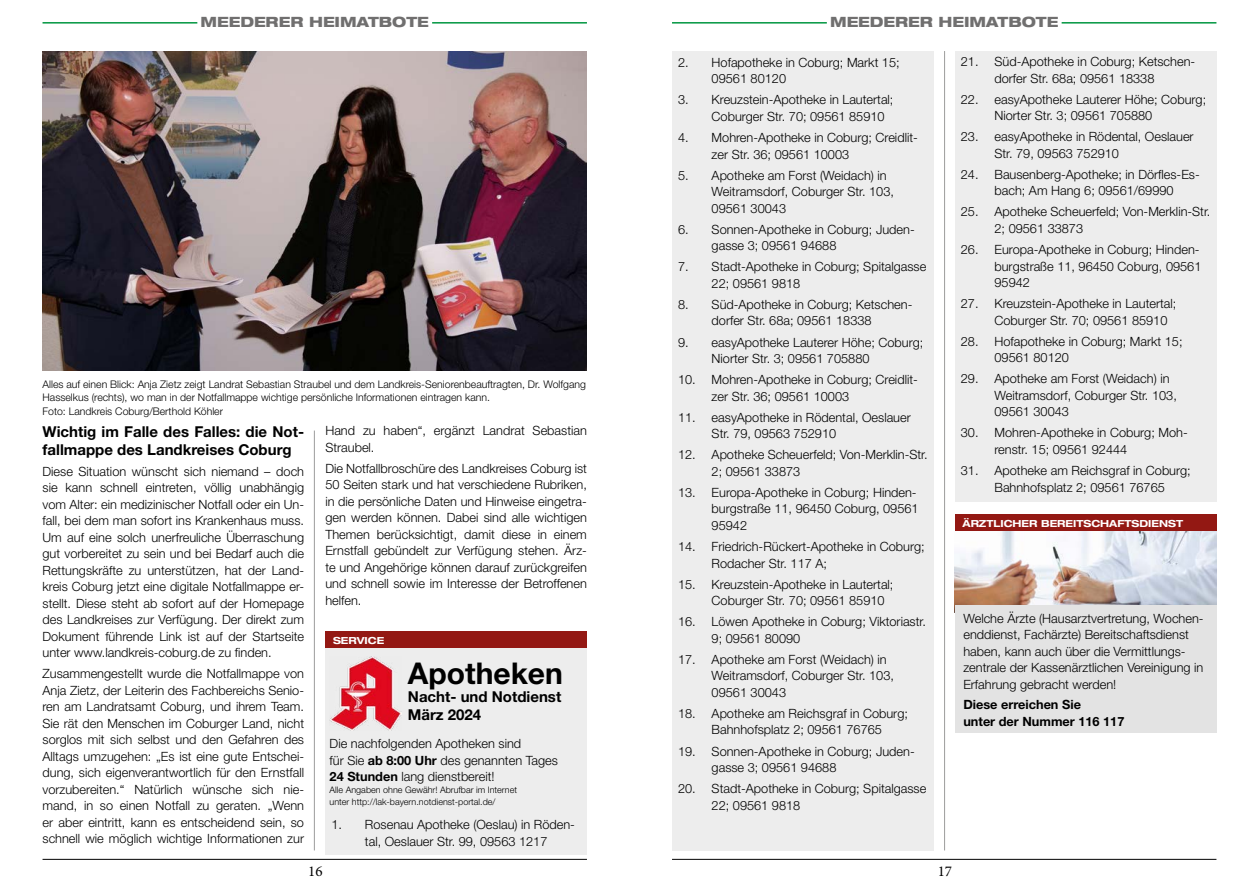
<style>
.page{position:relative;width:1259px;height:893px;background:#fff}
.page>*{position:absolute;margin:0;border:0;box-sizing:border-box;transform-origin:0 0}
.t1{font:700 30px "Helvetica Neue LT Std";color:#000}
.t2{font:700 15px/18px "Helvetica Neue LT Std";color:#000}
.t3{font:15px "Minion Pro";color:#000}
.t4{font:800 expanded 14.25px "Helvetica Neue LT Std";color:#706f6f}
.t5{font:300 12.75px/16.5px "Helvetica Neue LT Std";color:#000}
.t6{font:700 12.75px/16.5px "Helvetica Neue LT Std";color:#000}
.t7{font:300 10.5px/13.5px "Helvetica Neue LT Std";color:#000}
.t8{font:700 expanded 9.75px "Helvetica Neue LT Std";color:#fff}
.t9{font:300 9px/12px "Helvetica Neue LT Std";color:#000}
.s1{font-weight:700}
</style>
<div class="page">
<hr style="left:432px;top:22px;width:155px;height:2px;background:#009641">
<hr style="left:43px;top:22px;width:154px;height:2px;background:#009641">
<hr style="left:1061px;top:22px;width:155px;height:2px;background:#009641">
<hr style="left:672px;top:22px;width:155px;height:2px;background:#009641">
<hr style="left:43px;top:859px;width:544px;height:1px;background:#000">
<hr style="left:672px;top:859px;width:544px;height:1px;background:#000">
<hr style="left:944px;top:51px;width:1px;height:799px;background:#9d9d9c">
<hr style="left:314px;top:431px;width:1px;height:419px;background:#9d9d9c">
<div style="left:325px;top:631px;width:262px;height:17px;background:#931813"></div>
<div style="left:325px;top:648px;width:262px;height:207px;background:#ededed"></div>
<img style="left:330px;top:657px;width:72px;height:73px">
<div style="left:955px;top:51px;width:261px;height:451px;background:#ededed"></div>
<img style="left:43px;top:52px;width:544px;height:319px">
<div style="left:672px;top:51px;width:262px;height:799px;background:#ededed"></div>
<div style="left:955px;top:514px;width:261px;height:17px;background:#931813"></div>
<img style="left:955px;top:532px;width:261px;height:73px">
<div style="left:955px;top:605px;width:261px;height:127px;background:#e3e3e3"></div>
<p class="t4" style="left:201px;top:13px;width:230px">MEEDERER HEIMATBOTE</p>
<p class="t4" style="left:830px;top:13px;width:230px">MEEDERER HEIMATBOTE</p>
<p class="t7" style="left:43px;top:377px;width:545px">Alles auf einen Blick: Anja Zietz zeigt Landrat Sebastian Straubel und dem Landkreis-Seniorenbeauftragten, Dr. Wolfgang<br>Hasselkus (rechts), wo man in der Notfallmappe wichtige persönliche Informationen eintragen kann.<br>Foto: Landkreis Coburg/Berthold Köhler</p>
<p class="t2" style="left:43px;top:422px;width:263px">Wichtig im Falle des Falles: die Not&shy;fallmappe des Landkreises Coburg</p>
<p class="t5" style="left:43px;top:463px;width:263px;text-align:justify">Diese Situation wünscht sich niemand – doch sie kann schnell eintreten, völlig unabhängig vom Alter: ein medizinischer Notfall oder ein Un&shy;fall, bei dem man sofort ins Krankenhaus muss.<br>Um auf eine solch unerfreuliche Überraschung gut vorbereitet zu sein und bei Bedarf auch die Rettungskräfte zu unterstützen, hat der Land&shy;kreis Coburg jetzt eine digitale Notfallmappe er&shy;stellt. Diese steht ab sofort auf der Homepage des Landkreises zur Verfügung. Der direkt zum Dokument führende Link ist auf der Startseite unter www.landkreis-coburg.de zu finden.</p>
<p class="t5" style="left:43px;top:665px;width:263px;text-align:justify">Zusammengestellt wurde die Notfallmappe von Anja Zietz, der Leiterin des Fachbereichs Senio&shy;ren am Landratsamt Coburg, und ihrem Team.<br>Sie rät den Menschen im Coburger Land, nicht sorglos mit sich selbst und den Gefahren des Alltags umzugehen: „Es ist eine gute Entschei&shy;dung, sich eigenverantwortlich für den Ernstfall vorzubereiten.“ Natürlich wünsche sich nie&shy;mand, in so einen Notfall zu geraten. „Wenn er aber eintritt, kann es entscheidend sein, so schnell wie möglich wichtige Informationen zur</p>
<p class="t5" style="left:325px;top:422px;width:263px">Hand zu haben“, ergänzt Landrat Sebastian<br>Straubel.</p>
<p class="t5" style="left:325px;top:460px;width:263px;text-align:justify">Die Notfallbroschüre des Landkreises Coburg ist 50 Seiten stark und hat verschiedene Rubriken, in die persönliche Daten und Hinweise eingetra&shy;gen werden können. Dabei sind alle wichtigen Themen berücksichtigt, damit diese in einem Ernstfall gebündelt zur Verfügung stehen. Ärz&shy;te und Angehörige können darauf zurückgreifen und schnell sowie im Interesse der Betroffenen helfen.</p>
<p class="t8" style="left:333px;top:634px;width:53px">SERVICE</p>
<h1 class="t1" style="left:408px;top:655px;width:157px">Apotheken</h1>
<p class="t2" style="left:408px;top:687px;width:155px">Nacht- und Notdienst<br>März 2024</p>
<p class="t5" style="left:330px;top:735px;width:230px">Die nachfolgenden Apotheken sind<br>für Sie <span class="s1">ab 8:00 Uhr</span> des genannten Tages<br><span class="s1">24 Stunden</span> lang dienstbereit!</p>
<p class="t9" style="left:330px;top:784px;width:189px">Alle Angaben ohne Gewähr! Abrufbar im Internet unter http://lak-bayern.notdienst-portal.de/</p>
<p class="t5" style="left:331px;top:816px;width:245px;text-align:center">1. Rosenau Apotheke (Oeslau) in Röden&shy;tal, Oeslauer Str. 99, 09563 1217</p>
<p class="t5" style="left:711px;top:54px;width:190px;text-indent:-34px">2. Hofapotheke in Coburg; Markt 15;<br>09561 80120</p>
<p class="t5" style="left:711px;top:91px;width:183px;text-indent:-34px">3. Kreuzstein-Apotheke in Lautertal;<br>Coburger Str. 70; 09561 85910</p>
<p class="t5" style="left:711px;top:129px;width:208px;text-indent:-34px">4. Mohren-Apotheke in Coburg; Creidlit&shy;zer Str. 36; 09561 10003</p>
<p class="t5" style="left:711px;top:167px;width:184px;text-indent:-34px">5. Apotheke am Forst (Weidach) in<br>Weitramsdorf, Coburger Str. 103,<br>09561 30043</p>
<p class="t5" style="left:711px;top:221px;width:205px;text-indent:-34px">6. Sonnen-Apotheke in Coburg; Juden&shy;gasse 3; 09561 94688</p>
<p class="t5" style="left:711px;top:258px;width:216px;text-indent:-34px">7. Stadt-Apotheke in Coburg; Spitalgasse<br>22; 09561 9818</p>
<p class="t5" style="left:678px;top:296px;width:236px;text-align:center">8. Süd-Apotheke in Coburg; Ketschen&shy;dorfer Str. 68a; 09561 18338</p>
<p class="t5" style="left:711px;top:333px;width:213px;text-indent:-34px">9. easyApotheke Lauterer Höhe; Coburg;<br>Niorter Str. 3; 09561 705880</p>
<p class="t5" style="left:711px;top:371px;width:208px;text-indent:-34px">10. Mohren-Apotheke in Coburg; Creidlit&shy;zer Str. 36; 09561 10003</p>
<p class="t5" style="left:711px;top:409px;width:201px;text-indent:-34px">11. easyApotheke in Rödental, Oeslauer<br>Str. 79, 09563 752910</p>
<p class="t5" style="left:711px;top:446px;width:217px;text-indent:-34px">12. Apotheke Scheuerfeld; Von-Merklin-Str.<br>2; 09561 33873</p>
<p class="t5" style="left:711px;top:484px;width:208px;text-indent:-34px">13. Europa-Apotheke in Coburg; Hinden&shy;burgstraße 11, 96450 Coburg, 09561<br>95942</p>
<p class="t5" style="left:711px;top:538px;width:215px;text-indent:-34px">14. Friedrich-Rückert-Apotheke in Coburg;<br>Rodacher Str. 117 A;</p>
<p class="t5" style="left:711px;top:576px;width:183px;text-indent:-34px">15. Kreuzstein-Apotheke in Lautertal;<br>Coburger Str. 70; 09561 85910</p>
<p class="t5" style="left:711px;top:613px;width:216px;text-indent:-34px">16. Löwen Apotheke in Coburg; Viktoriastr.<br>9; 09561 80090</p>
<p class="t5" style="left:711px;top:651px;width:184px;text-indent:-34px">17. Apotheke am Forst (Weidach) in<br>Weitramsdorf, Coburger Str. 103,<br>09561 30043</p>
<p class="t5" style="left:678px;top:705px;width:231px;text-align:center">18. Apotheke am Reichsgraf in Coburg;<br>Bahnhofsplatz 2; 09561 76765</p>
<p class="t5" style="left:711px;top:742px;width:205px;text-indent:-34px">19. Sonnen-Apotheke in Coburg; Juden&shy;gasse 3; 09561 94688</p>
<p class="t5" style="left:711px;top:780px;width:216px;text-indent:-34px">20. Stadt-Apotheke in Coburg; Spitalgasse<br>22; 09561 9818</p>
<p class="t3" style="left:308px;top:861px;width:16px">16</p>
<p class="t3" style="left:937px;top:861px;width:16px">17</p>
<p class="t5" style="left:961px;top:53px;width:236px;text-align:center">21. Süd-Apotheke in Coburg; Ketschen&shy;dorfer Str. 68a; 09561 18338</p>
<p class="t5" style="left:994px;top:91px;width:213px;text-indent:-34px">22. easyApotheke Lauterer Höhe; Coburg;<br>Niorter Str. 3; 09561 705880</p>
<p class="t5" style="left:994px;top:128px;width:201px;text-indent:-34px">23. easyApotheke in Rödental, Oeslauer<br>Str. 79, 09563 752910</p>
<p class="t5" style="left:961px;top:166px;width:240px;text-align:center">24. Bausenberg-Apotheke; in Dörfles-Es&shy;bach; Am Hang 6; 09561/69990</p>
<p class="t5" style="left:994px;top:203px;width:217px;text-indent:-34px">25. Apotheke Scheuerfeld; Von-Merklin-Str.<br>2; 09561 33873</p>
<p class="t5" style="left:994px;top:241px;width:208px;text-indent:-34px">26. Europa-Apotheke in Coburg; Hinden&shy;burgstraße 11, 96450 Coburg, 09561<br>95942</p>
<p class="t5" style="left:994px;top:295px;width:183px;text-indent:-34px">27. Kreuzstein-Apotheke in Lautertal;<br>Coburger Str. 70; 09561 85910</p>
<p class="t5" style="left:994px;top:333px;width:190px;text-indent:-34px">28. Hofapotheke in Coburg; Markt 15;<br>09561 80120</p>
<p class="t5" style="left:994px;top:370px;width:184px;text-indent:-34px">29. Apotheke am Forst (Weidach) in<br>Weitramsdorf, Coburger Str. 103,<br>09561 30043</p>
<p class="t5" style="left:994px;top:424px;width:195px;text-indent:-34px">30. Mohren-Apotheke in Coburg; Moh&shy;renstr. 15; 09561 92444</p>
<p class="t5" style="left:961px;top:462px;width:231px;text-align:center">31. Apotheke am Reichsgraf in Coburg;<br>Bahnhofsplatz 2; 09561 76765</p>
<p class="t8" style="left:962px;top:517px;width:222px">ÄRZTLICHER BEREITSCHAFTSDIENST</p>
<p class="t5" style="left:963px;top:609px;width:242px">Welche Ärzte (Hausarztvertretung, Wochen&shy;enddienst, Fachärzte) Bereitschaftsdienst haben, kann auch über die Vermittlungs&shy;zentrale der Kassenärztlichen Vereinigung in Erfahrung gebracht werden!</p>
<p class="t6" style="left:963px;top:696px;width:163px">Diese erreichen Sie<br>unter der Nummer 116 117</p>
</div>
